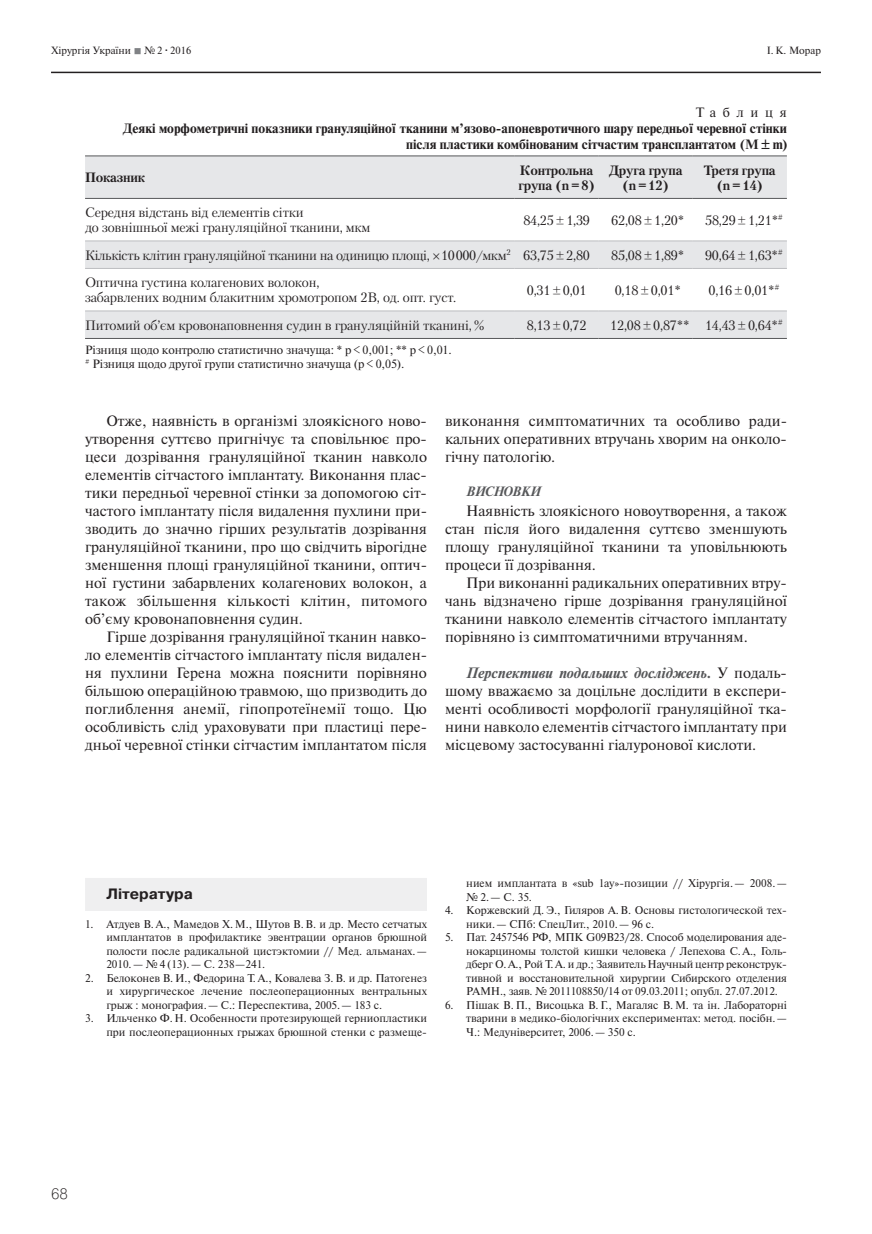
<style>
.page{position:relative;width:872px;height:1234px;background:#fff}
.page>*{position:absolute;margin:0;border:0;box-sizing:border-box;transform-origin:0 0}
.t1{font:15px/18px "Newton C";color:#231f20;text-align:justify}
.t2{font:700 15px "Pragmatica C";color:#231f20}
.t3{font:15px "Pragmatica Light C";color:#231f20}
.t4{font:13.5px/15px "Petersburg C";letter-spacing:-.015em;color:#231f20}
.t5{font:700 13.5px/16.2px "Newton C";color:#231f20;text-align:right}
.t6{font:700 13.5px/15px "Petersburg C";letter-spacing:-.015em;color:#231f20;text-align:center}
.t7{font:italic 700 13.5px "Newton C";letter-spacing:-.01em;color:#57585a}
.t8{font:13.5px "Newton C";letter-spacing:.5em;color:#231f20}
.t9{font:12px/14.4px "Newton C";letter-spacing:-.01em;color:#231f20}
.t10{font:11.25px/13.5px "Newton C";letter-spacing:-.005em;color:#231f20;text-align:justify}
.t11{font:10.5px "Newton C";color:#231f20}
.s1{color:#808285}
.s2{font-weight:700}
.s3{font-weight:700;font-style:italic;color:#57585a}
</style>
<div class="page">
<hr style="left:51px;top:72px;width:770px;height:1px;background:#231f20">
<div style="left:85px;top:156px;width:702px;height:182px;background:#e6e7e9"></div>
<svg style="left:85px;top:198px;width:702px;height:113px"></svg>
<hr style="left:85px;top:155px;width:430px;height:1px;background:#57585a">
<hr style="left:515px;top:155px;width:83px;height:1px;background:#57585a">
<hr style="left:598px;top:155px;width:94px;height:1px;background:#57585a">
<hr style="left:693px;top:155px;width:94px;height:1px;background:#57585a">
<hr style="left:85px;top:198px;width:430px;height:1px;background:#57585a">
<hr style="left:515px;top:198px;width:83px;height:1px;background:#57585a">
<hr style="left:598px;top:198px;width:94px;height:1px;background:#57585a">
<hr style="left:693px;top:198px;width:94px;height:1px;background:#57585a">
<hr style="left:85px;top:240px;width:430px;height:1px;background:#bcbdc0">
<hr style="left:515px;top:240px;width:83px;height:1px;background:#bcbdc0">
<hr style="left:598px;top:240px;width:94px;height:1px;background:#bcbdc0">
<hr style="left:693px;top:240px;width:94px;height:1px;background:#bcbdc0">
<hr style="left:85px;top:268px;width:430px;height:1px;background:#bcbdc0">
<hr style="left:515px;top:268px;width:83px;height:1px;background:#bcbdc0">
<hr style="left:598px;top:268px;width:94px;height:1px;background:#bcbdc0">
<hr style="left:693px;top:268px;width:94px;height:1px;background:#bcbdc0">
<hr style="left:85px;top:310px;width:430px;height:1px;background:#bcbdc0">
<hr style="left:515px;top:310px;width:83px;height:1px;background:#bcbdc0">
<hr style="left:598px;top:310px;width:94px;height:1px;background:#bcbdc0">
<hr style="left:693px;top:310px;width:94px;height:1px;background:#bcbdc0">
<hr style="left:85px;top:338px;width:430px;height:1px;background:#57585a">
<hr style="left:515px;top:338px;width:83px;height:1px;background:#57585a">
<hr style="left:598px;top:338px;width:94px;height:1px;background:#57585a">
<hr style="left:693px;top:338px;width:94px;height:1px;background:#57585a">
<div style="left:85px;top:877px;width:342px;height:12px;background:#efeff0"></div>
<div style="left:85px;top:889px;width:342px;height:21px;background:#efeff0"></div>
<svg style="left:433px;top:253px;width:6px;height:6px"></svg>
<p class="t11" style="left:51px;top:45px;width:142px">Хірургія України <span class="s1">■</span> № 2 <span class="s2">·</span> 2016</p>
<p class="t11" style="left:766px;top:45px;width:56px">І. К. Морар</p>
<p class="t8" style="left:695px;top:105px;width:93px">Таблиця</p>
<p class="t5" style="left:123px;top:120px;width:665px">Деякі морфометричні показники грануляційної тканини м’язово-апоневротичного шару передньої черевної стінки після пластики комбінованим сітчастим трансплантатом (M ± m)</p>
<p class="t6" style="left:85px;top:170px;width:62px">Показник</p>
<p class="t6" style="left:518px;top:162px;width:78px;text-align:left">Контрольна група (n = 8)</p>
<p class="t6" style="left:608px;top:162px;width:75px">Друга група (n = 12)</p>
<p class="t6" style="left:704px;top:162px;width:73px">Третя група (n = 14)</p>
<p class="t4" style="left:85px;top:205px;width:287px">Середня відстань від елементів сітки<br>до зовнішньої межі грануляційної тканини, мкм</p>
<p class="t4" style="left:523px;top:212px;width:68px">84,25 ± 1,39</p>
<p class="t4" style="left:611px;top:212px;width:75px">62,08 ± 1,20*</p>
<p class="t4" style="left:705px;top:212px;width:79px">58,29 ± 1,21*<sup>#</sup></p>
<p class="t4" style="left:85px;top:247px;width:506px">Кількість клітин грануляційної тканини на одиницю площі, 10000/мкм<sup>2</sup> 63,75 ± 2,80</p>
<p class="t4" style="left:611px;top:247px;width:75px">85,08 ± 1,89*</p>
<p class="t4" style="left:705px;top:247px;width:80px">90,64 ± 1,63*<sup>#</sup></p>
<p class="t4" style="left:85px;top:275px;width:373px">Оптична густина колагенових волокон,<br>забарвлених водним блакитним хромотропом 2В, од. опт. густ.</p>
<p class="t4" style="left:527px;top:282px;width:61px">0,31 ± 0,01</p>
<p class="t4" style="left:615px;top:282px;width:68px">0,18 ± 0,01*</p>
<p class="t4" style="left:708px;top:282px;width:73px">0,16 ± 0,01*<sup>#</sup></p>
<p class="t4" style="left:85px;top:317px;width:401px">Питомий об’єм кровонаповнення судин в грануляційній тканині, %</p>
<p class="t4" style="left:527px;top:317px;width:61px">8,13 ± 0,72</p>
<p class="t4" style="left:610px;top:317px;width:174px">12,08 ± 0,87** 14,43 ± 0,64*<sup>#</sup></p>
<p class="t9" style="left:85px;top:342px;width:368px">Різниця щодо контролю статистично значуща: * p &lt; 0,001; ** p &lt; 0,01. <sup>#</sup> Різниця щодо другої групи статистично значуща (p &lt; 0,05).</p>
<p class="t1" style="left:85px;top:412px;width:343px;text-indent:21px">Отже, наявність в організмі злоякісного ново&shy;утворення суттєво пригнічує та сповільнює про&shy;цеси дозрівання грануляційної тканин навколо елементів сітчастого імплантату. Виконання плас&shy;тики передньої черевної стінки за допомогою сіт&shy;частого імплантату після видалення пухлини при&shy;зводить до значно гірших результатів дозрівання грануляційної тканини, про що свідчить вірогідне зменшення площі грануляційної тканини, оптич&shy;ної густини забарвлених колагенових волокон, а також збільшення кількості клітин, питомого об’єму кровонаповнення судин.</p>
<p class="t1" style="left:85px;top:628px;width:343px;text-indent:21px">Гірше дозрівання грануляційної тканин навко&shy;ло елементів сітчастого імплантату після видален&shy;ня пухлини Герена можна пояснити порівняно більшою операційною травмою, що призводить до поглиблення анемії, гіпопротеїнемії тощо. Цю особливість слід ураховувати при пластиці пере&shy;дньої черевної стінки сітчастим імплантатом після</p>
<p class="t1" style="left:445px;top:412px;width:343px">виконання симптоматичних та особливо ради&shy;кальних оперативних втручань хворим на онколо&shy;гічну патологію.</p>
<p class="t7" style="left:466px;top:484px;width:76px">ВИСНОВКИ</p>
<p class="t1" style="left:445px;top:502px;width:343px;text-indent:21px">Наявність злоякісного новоутворення, а також стан після його видалення суттєво зменшують площу грануляційної тканини та уповільнюють процеси її дозрівання.</p>
<p class="t1" style="left:445px;top:574px;width:343px;text-indent:21px">При виконанні радикальних оперативних втру&shy;чань відзначено гірше дозрівання грануляційної тканини навколо елементів сітчастого імплантату порівняно із симптоматичними втручанням.</p>
<p class="t1" style="left:445px;top:664px;width:343px;text-indent:21px"><span class="s3">Перспективи подальших досліджень.</span> У подаль&shy;шому вважаємо за доцільне дослідити в експери&shy;менті особливості морфології грануляційної тка&shy;нини навколо елементів сітчастого імплантату при місцевому застосуванні гіалуронової кислоти.</p>
<p class="t2" style="left:106px;top:885px;width:88px">Література</p>
<p class="t10" style="left:106px;top:916px;width:322px;text-indent:-21px">1. Атдуев В. А., Мамедов Х. М., Шутов В. В. и др. Место сетчатых имплантатов в профилактике эвентрации органов брюшной полости после радикальной цистэктомии // Мед. альманах. — 2010.— № 4 (13).— С. 238 — 241.</p>
<p class="t10" style="left:106px;top:970px;width:322px;text-indent:-21px">2. Белоконев В. И., Федорина Т. А., Ковалева З. В. и др. Патогенез и хирургическое лечение послеоперационных вентральных грыж : монография.— С.: Переспектива, 2005.— 183 с.</p>
<p class="t10" style="left:85px;top:1011px;width:343px;text-align:right">3. Ильченко Ф. Н. Особенности протезирующей герниопластики при послеоперационных грыжах брюшной стенки с размеще-</p>
<p class="t10" style="left:466px;top:876px;width:322px">нием имплантата в «sub 1ау»-позиции // Хірургія. — 2008. — № 2. — С. 35.</p>
<p class="t10" style="left:466px;top:903px;width:322px;text-indent:-21px">4. Коржевский Д. Э., Гиляров А. В. Основы гистологической тех&shy;ники.— СПб: СпецЛит., 2010.— 96 с.</p>
<p class="t10" style="left:466px;top:930px;width:322px;text-indent:-21px">5. Пат. 2457546 РФ, МПК G09В23/28. Способ моделирования аде&shy;нокарциномы толстой кишки человека / Лепехова С.А., Голь&shy;дберг О.А., Рой Т.А. и др.; Заявитель Научный центр реконструк&shy;тивной и восстановительной хирургии Сибирского отделения РАМН., заяв. №2011108850/14 от 09.03.2011; опубл. 27.07.2012.</p>
<p class="t10" style="left:466px;top:997px;width:322px;text-indent:-21px">6. Пішак В. П., Висоцька В. Г., Магаляс В. М. та ін. Лабораторні тварини в медико-біологічних експериментах: метод. посібн. — Ч.: Медуніверситет, 2006.— 350 с.</p>
<p class="t3" style="left:51px;top:1184px;width:18px">68</p>
</div>
